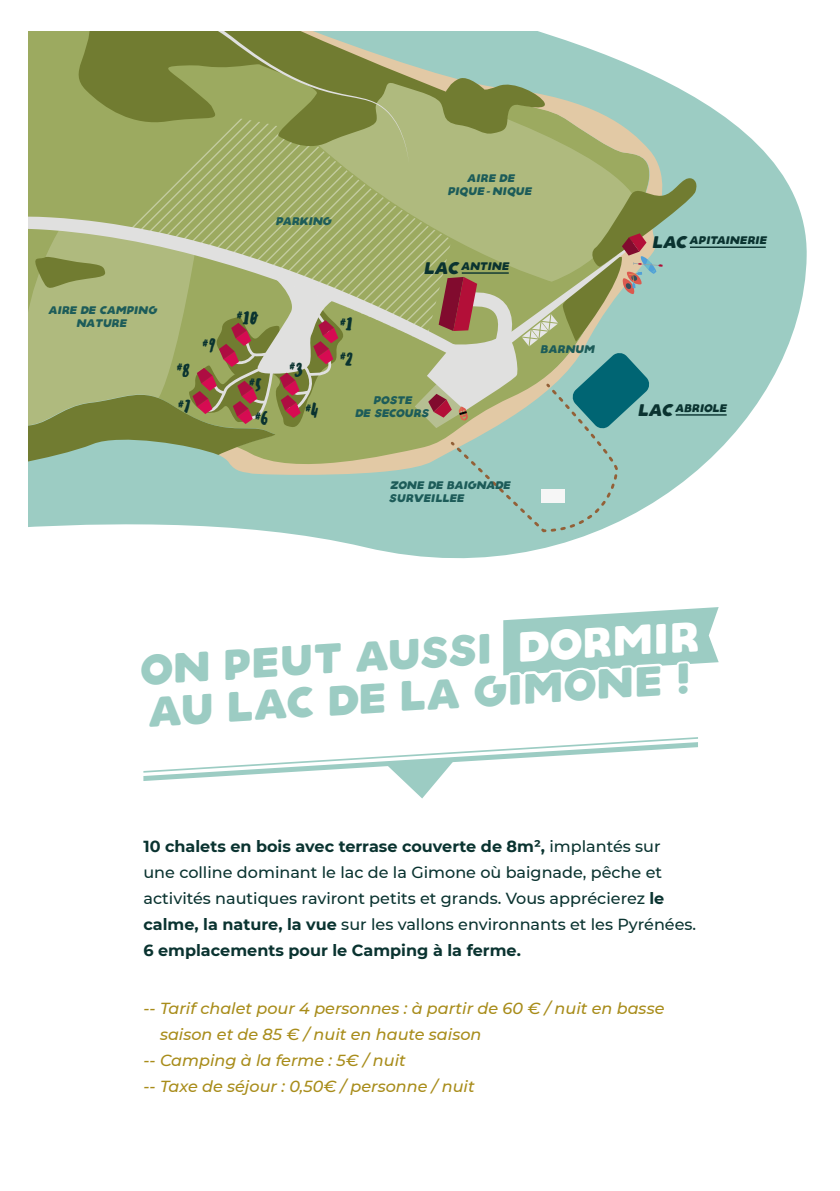
<style>
.page{position:relative;width:840px;height:1191px;background:#fff}
.page>*{position:absolute;margin:0;border:0;box-sizing:border-box;transform-origin:0 0}
.t1{font:42px/42.2px "Aquino Demo";color:#9cccc3}
.t2{font:italic 500 16.8px "Sensei";color:#0a3330}
.t3{font:500 16px/26px "Montserrat";color:#0a3330}
.t4{font:italic 500 16px "Montserrat";color:#a88c1a}
.t5{font:italic 11px/13.2px "Aquino Demo";color:#1d5c59;text-align:center}
.t6{font:italic 11px "Aquino Demo";color:#0a3330}
.t7{font:italic 500 9.8px "Sensei";color:#0a3330}
.s1{font-size:16.8px}
.s2{font-family:"Helvetica";font-weight:700}
.s3{color:#fff}
.s4{font-weight:700}
</style>
<div class="page">
<svg style="left:503px;top:607px;width:215px;height:68px"></svg>
<svg style="left:143px;top:737px;width:555px;height:61px"></svg>
<svg style="left:28px;top:83px;width:779px;height:476px;fill:#9cccc3"></svg>
<svg style="left:281px;top:34px;width:388px;height:445px;background:#b2c49e"></svg>
<svg style="left:28px;top:436px;width:253px;height:56px;background:#98bba1"></svg>
<svg style="left:451px;top:79px;width:184px;height:96px;background:#afbe92"></svg>
<svg style="left:89px;top:153px;width:362px;height:63px;background:#a3b06b"></svg>
<svg style="left:408px;top:31px;width:140px;height:122px;background:#9ab389"></svg>
<svg style="left:28px;top:31px;width:380px;height:132px;background:#8e9a55"></svg>
<svg style="left:28px;top:216px;width:386px;height:153px;background:#a7b374"></svg>
<svg style="left:28px;top:224px;width:317px;height:212px;background:#a4a871"></svg>
<hr style="left:689px;top:246px;width:76px;height:2px;background:#0a3330">
<hr style="left:675px;top:414px;width:51px;height:1px;background:#0a3330">
<svg style="left:414px;top:175px;width:284px;height:358px;background:#a2ba9d"></svg>
<p class="t5" style="left:48px;top:303px;width:113px">AIRE DE CAMPING<br>NATURE</p>
<p class="t7" style="left:176px;top:360px;width:19px">#<span class="s1">8</span></p>
<p class="t7" style="left:177px;top:397px;width:17px">#<span class="s1">7</span></p>
<p class="t7" style="left:202px;top:336px;width:18px">#<span class="s1">9</span></p>
<p class="t5" style="left:275px;top:214px;width:60px">PARKING</p>
<p class="t5" style="left:447px;top:170px;width:88px">AIRE DE<br>PIQUE<span class="s2">-</span>NIQUE</p>
<p class="t6" style="left:423px;top:258px;width:90px"><span class="s1">LAC</span>ANTINE</p>
<p class="t2" style="left:236px;top:306px;width:27px"><sup>#</sup>10</p>
<p class="t7" style="left:248px;top:375px;width:17px">#<span class="s1">5</span></p>
<p class="t7" style="left:254px;top:409px;width:19px">#<span class="s1">6</span></p>
<p class="t7" style="left:288px;top:359px;width:19px">#<span class="s1">3</span></p>
<p class="t7" style="left:304px;top:401px;width:18px">#<span class="s1">4</span></p>
<p class="t7" style="left:339px;top:315px;width:18px">#<span class="s1">1</span></p>
<p class="t7" style="left:339px;top:349px;width:18px">#<span class="s1">2</span></p>
<p class="t5" style="left:354px;top:393px;width:78px">POSTE<br>DE SECOURS</p>
<p class="t5" style="left:540px;top:341px;width:58px">BARNUM</p>
<p class="t5" style="left:388px;top:478px;width:126px;text-align:left">ZONE DE BAIGNADE<br>SURVEILLEE</p>
<p class="t6" style="left:651px;top:232px;width:119px"><span class="s1">LAC</span>APITAINERIE</p>
<p class="t6" style="left:637px;top:399px;width:93px"><span class="s1">LAC</span>ABRIOLE</p>
<h1 class="t1" style="left:138px;top:645px;width:562px;rotate:-3deg">ON PEUT AUSSI <span class="s3">DORMIR<br></span>AU LAC DE LA <span class="s3">GIMONE !</span></h1>
<p class="t3" style="left:143px;top:833px;width:554px"><span class="s4">10 chalets en bois avec terrase couverte de 8m²,</span> implantés sur<br>une colline dominant le lac de la Gimone où baignade, pêche et activités nautiques raviront petits et grands. Vous apprécierez <span class="s4">le calme, la nature, la vue</span> sur les vallons environnants et les Pyrénées.<br><span class="s4">6 emplacements pour le Camping à la ferme.</span></p>
<p class="t4" style="left:143px;top:997px;width:522px">-- Tarif chalet pour 4 personnes : à partir de 60 € / nuit en basse</p>
<p class="t4" style="left:160px;top:1023px;width:323px">saison et de 85 € / nuit en haute saison</p>
<p class="t4" style="left:143px;top:1049px;width:264px">-- Camping à la ferme : 5€ / nuit</p>
<p class="t4" style="left:143px;top:1075px;width:332px">-- Taxe de séjour : 0,50€ / personne / nuit</p>
</div>
